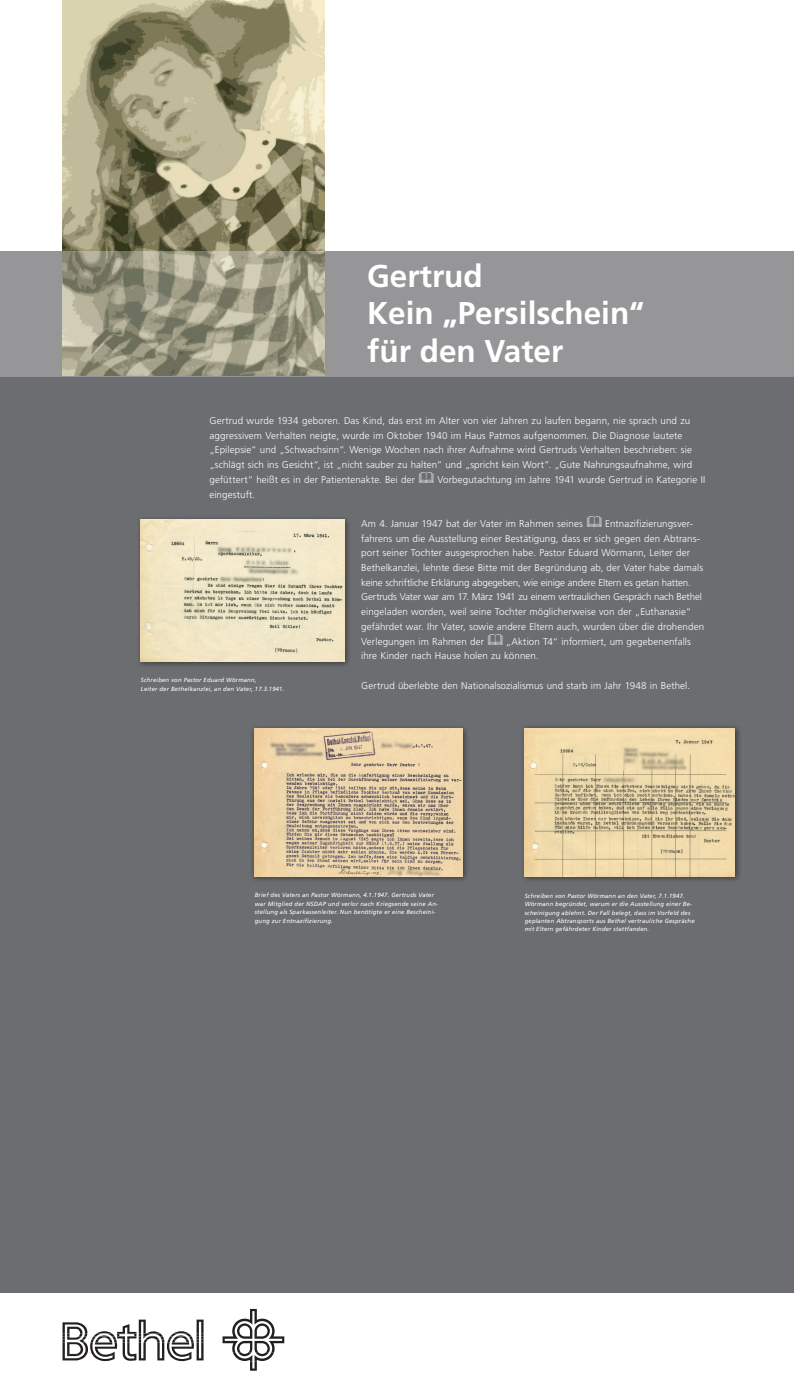
<style>
.page{position:relative;width:794px;height:1389px;background:#fff}
.page>*{position:absolute;margin:0;border:0;box-sizing:border-box;transform-origin:0 0}
.t1{font:700 31.5px/37.8px "Frutiger LT Std";color:#fff}
.t2{font:300 9.8px/14.7px "Frutiger LT Std";letter-spacing:.01em;color:#fff}
.t3{font:italic 5.95px/8.4px "Frutiger LT Pro";letter-spacing:.025em;color:#fff}
</style>
<div class="page">
<div style="left:0;top:251px;width:794px;height:1042px;background:#6c6d70"></div>
<svg style="left:222px;top:1309px;width:62px;height:62px"></svg>
<svg style="left:63px;top:1320px;width:140px;height:41px"></svg>
<img style="left:63px;top:0;width:262px;height:251px">
<svg style="left:0;top:251px;width:794px;height:126px;background:#989791"></svg>
<div style="left:137px;top:515px;width:214px;height:153px;background:#231f20;opacity:.7"></div>
<img style="left:141px;top:519px;width:203px;height:142px">
<div style="left:250px;top:724px;width:219px;height:159px;background:#231f20;opacity:.7"></div>
<img style="left:254px;top:728px;width:208px;height:148px">
<div style="left:520px;top:724px;width:222px;height:159px;background:#231f20;opacity:.7"></div>
<img style="left:524px;top:728px;width:211px;height:148px">
<p class="t1" style="left:367px;top:257px;width:117px">Gertrud</p>
<p class="t1" style="left:367px;top:295px;width:279px">Kein „Persilschein“ für den Vater</p>
<p class="t2" style="left:209px;top:413px;width:484px">Gertrud wurde 1934 geboren. Das Kind, das erst im Alter von vier Jahren zu laufen begann, nie sprach und zu aggressivem Verhalten neigte, wurde im Oktober 1940 im Haus Patmos aufgenommen. Die Diagnose lautete „Epilepsie“ und „Schwachsinn“. Wenige Wochen nach ihrer Aufnahme wird Gertruds Verhalten beschrieben: sie „schlägt sich ins Gesicht“, ist „nicht sauber zu halten“ und „spricht kein Wort“. „Gute Nahrungsaufnahme, wird gefüttert“ heißt es in der Patientenakte. Bei der</p>
<p class="t2" style="left:437px;top:472px;width:269px">Vorbegutachtung im Jahre 1941 wurde Gertrud in Kategorie II</p>
<p class="t2" style="left:209px;top:487px;width:47px">eingestuft.</p>
<p class="t3" style="left:141px;top:676px;width:117px">Schreiben von Pastor Eduard Wörmann,</p>
<p class="t3" style="left:141px;top:684px;width:145px">Leiter der Bethelkanzlei, an den Vater, 17.3.1941.</p>
<p class="t2" style="left:361px;top:516px;width:344px;text-indent:244px">Entnazifizierungsver&shy;fahrens um die Ausstellung einer Bestätigung, dass er sich gegen den Abtrans&shy;port seiner Tochter ausgesprochen habe. Pastor Eduard Wörmann, Leiter der Bethelkanzlei, lehnte diese Bitte mit der Begründung ab, der Vater habe damals keine schriftliche Erklärung abgegeben, wie einige andere Eltern es getan hatten.<br>Gertruds Vater war am 17. März 1941 zu einem vertraulichen Gespräch nach Bethel eingeladen worden, weil seine Tochter möglicherweise von der „Euthanasie“ gefährdet war. Ihr Vater, sowie andere Eltern auch, wurden über die drohenden Verlegungen im Rahmen der</p>
<p class="t2" style="left:361px;top:516px;width:223px">Am 4. Januar 1947 bat der Vater im Rahmen seines</p>
<p class="t2" style="left:361px;top:634px;width:331px;text-indent:145px">„Aktion T4“ informiert, um gegebenenfalls ihre Kinder nach Hause holen zu können.</p>
<p class="t2" style="left:361px;top:678px;width:330px">Gertrud überlebte den Nationalsozialismus und starb im Jahr 1948 in Bethel.</p>
<p class="t3" style="left:255px;top:891px;width:185px">Brief des Vaters an Pastor Wörmann, 4.1.1947. Gertruds Vater war Mitglied der NSDAP und verlor nach Kriegsende seine An&shy;stellung als Sparkassenleiter. Nun benötigte er eine Bescheini&shy;gung zur Entnazifizierung.</p>
<p class="t3" style="left:525px;top:892px;width:171px">Schreiben von Pastor Wörmann an den Vater, 7.1.1947.<br>Wörmann begründet, warum er die Ausstellung einer Be&shy;scheinigung ablehnt. Der Fall belegt, dass im Vorfeld des geplanten Abtransports aus Bethel vertrauliche Gespräche mit Eltern gefährdeter Kinder stattfanden.</p>
</div>
